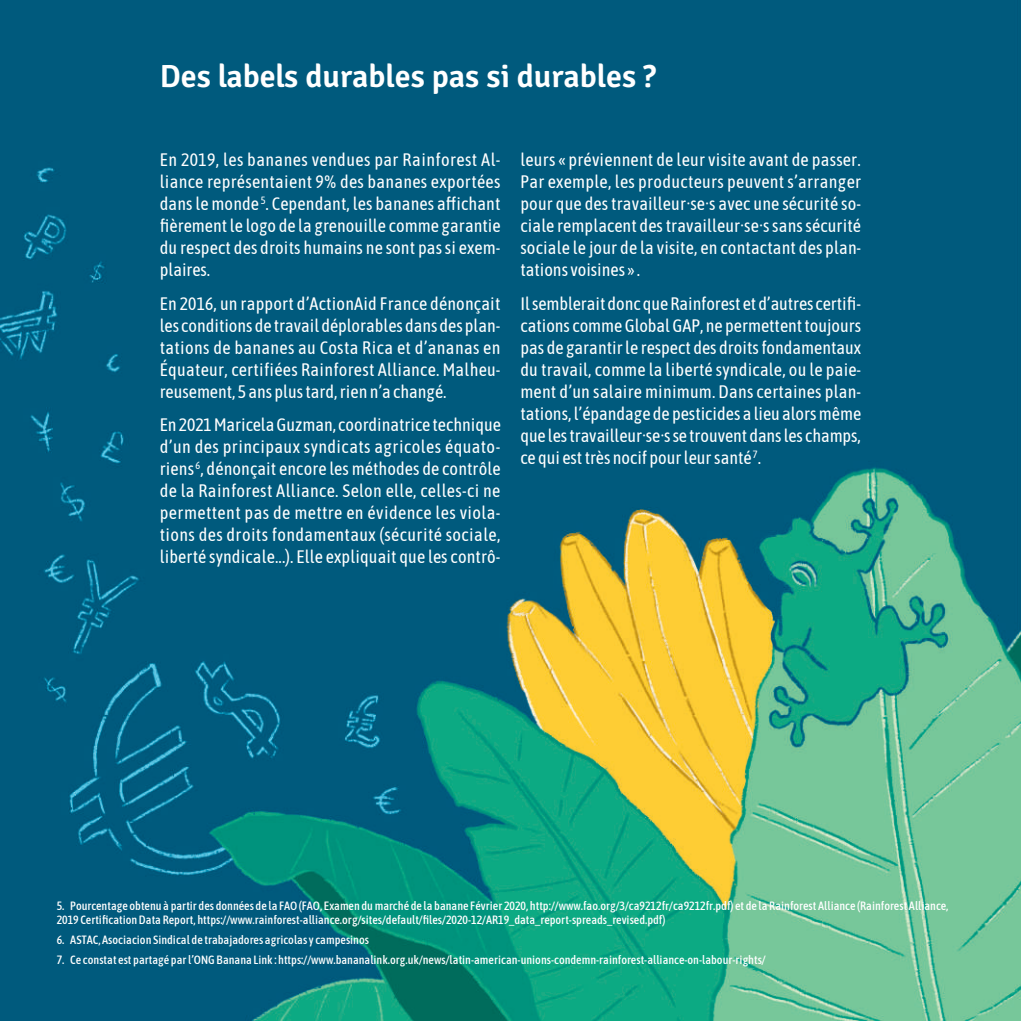
<style>
.page{position:relative;width:1021px;height:1021px;background:#fff}
.page>*{position:absolute;margin:0;border:0;box-sizing:border-box;transform-origin:0 0}
.t1{font:300 32px "Signika";color:#fff}
.t2{font:18px/22px "Asap Condensed";letter-spacing:.005em;color:#fff;text-align:justify}
.t3{font:500 12px/14.4px "Asap Condensed";color:#fff}
</style>
<div class="page">
<img style="left:0;top:0;width:1020px;height:1020px">
<h1 class="t1" style="left:160px;top:53px;width:498px">Des labels durables pas si durables ?</h1>
<p class="t2" style="left:160px;top:148px;width:342px">En 2019, les bananes vendues par Rainforest Al&shy;liance représentaient 9% des bananes exportées dans le monde <sup>5</sup>. Cependant, les bananes affichant fièrement le logo de la grenouille comme garantie du respect des droits humains ne sont pas si exem&shy;plaires.</p>
<p class="t2" style="left:160px;top:292px;width:342px">En 2016, un rapport d’ActionAid France dénonçait les conditions de travail déplorables dans des plan&shy;tations de bananes au Costa Rica et d’ananas en Équateur, certifiées Rainforest Alliance. Malheu&shy;reusement, 5 ans plus tard, rien n’a changé.</p>
<p class="t2" style="left:160px;top:413px;width:342px">En 2021 Maricela Guzman, coordinatrice technique d’un des principaux syndicats agricoles équato&shy;riens <sup>6</sup>, dénonçait encore les méthodes de contrôle de la Rainforest Alliance. Selon elle, celles-ci ne permettent pas de mettre en évidence les viola&shy;tions des droits fondamentaux (sécurité sociale, liberté syndicale...). Elle expliquait que les contrô-</p>
<p class="t2" style="left:520px;top:148px;width:342px">leurs « préviennent de leur visite avant de passer.<br>Par exemple, les producteurs peuvent s’arranger pour que des travailleur·se·s avec une sécurité so&shy;ciale remplacent des travailleur·se·s sans sécurité sociale le jour de la visite, en contactant des plan&shy;tations voisines » .</p>
<p class="t2" style="left:520px;top:292px;width:342px">Il semblerait donc que Rainforest et d’autres certifi&shy;cations comme Global GAP, ne permettent toujours pas de garantir le respect des droits fondamentaux du travail, comme la liberté syndicale, ou le paie&shy;ment d’un salaire minimum. Dans certaines plan&shy;tations, l’épandage de pesticides a lieu alors même que les travailleur·se·s se trouvent dans les champs, ce qui est très nocif pour leur santé <sup>7</sup>.</p>
<p class="t3" style="left:57px;top:897px;width:893px">5. Pourcentage obtenu à partir des données de la FAO (FAO, Examen du marché de la banane Février 2020, http://www.fao.org/3/ca9212fr/ca9212fr.pdf) et de la Rainforest Alliance (Rainforest Alliance,<br>2019 Certification Data Report, https://www.rainforest-alliance.org/sites/default/files/2020-12/AR19_data_report-spreads_revised.pdf)</p>
<p class="t3" style="left:57px;top:932px;width:314px">6. ASTAC, Asociacion Sindical de trabajadores agricolas y campesinos</p>
<p class="t3" style="left:57px;top:952px;width:710px">7. Ce constat est partagé par l’ONG Banana Link : https://www.bananalink.org.uk/news/latin-american-unions-condemn-rainforest-alliance-on-labour-rights/</p>
</div>
